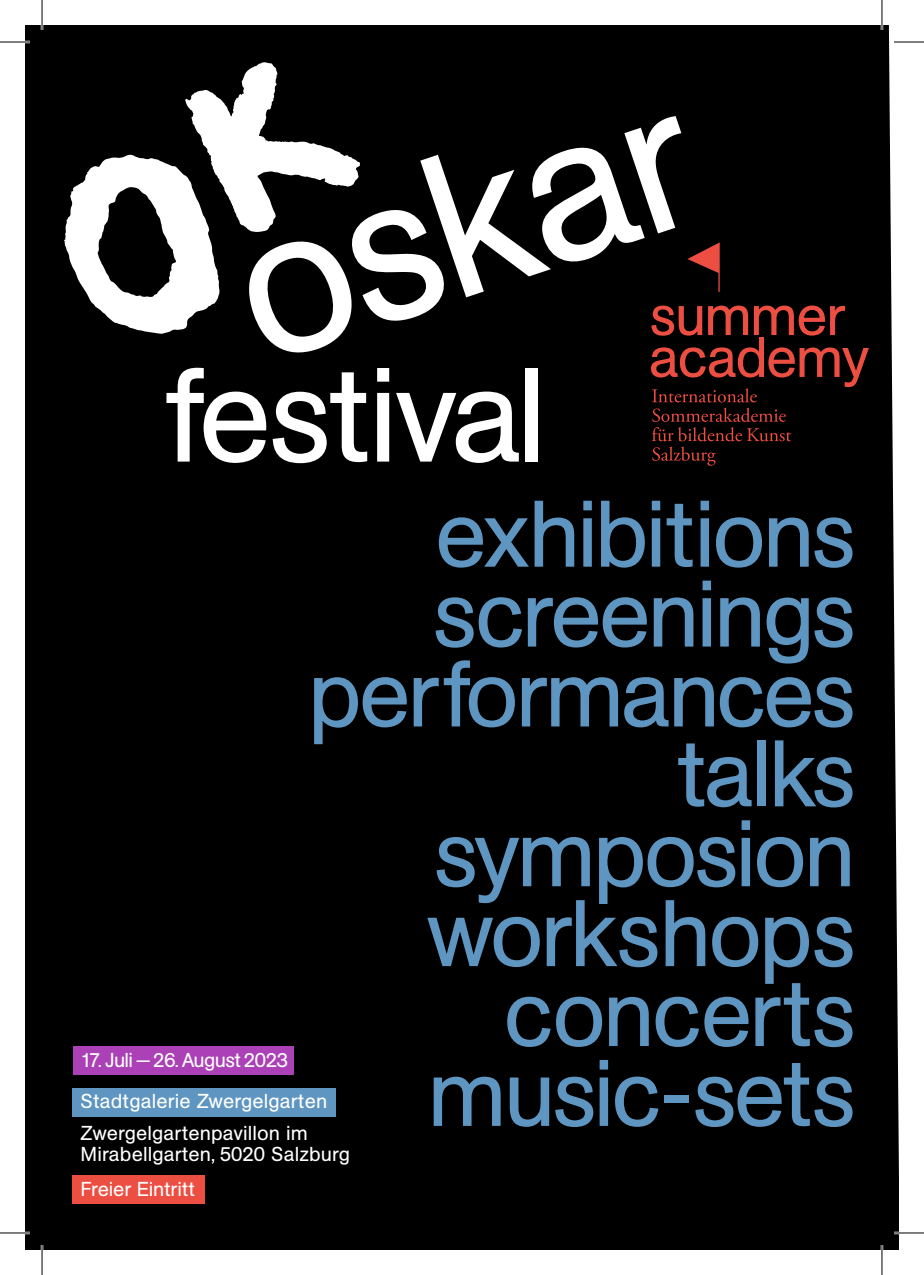
<style>
.page{position:relative;width:924px;height:1275px;background:#fff}
.page>*{position:absolute;margin:0;border:0;box-sizing:border-box;transform-origin:0 0}
.t1{font:132.6px "AG Book Pro";letter-spacing:-.03em;color:#fff}
.t2{font:93.4px "AG Book Pro";letter-spacing:-.04em;color:#5e96c1}
.t3{font:93.4px "AG Book Pro";letter-spacing:-.02em;color:#5e96c1}
.t4{font:20px "AG Book Pro";letter-spacing:.005em;color:#fff}
.t5{font:20px "AG Book Pro";letter-spacing:-.03em;color:#fff}
</style>
<div class="page">
<div style="left:25px;top:25px;width:873px;height:1225px;background:#000"></div>
<svg style="left:709px;top:242px;width:10px;height:50px"></svg>
<svg style="left:651px;top:408px;width:139px;height:58px;background:#1f0a08"></svg>
<svg style="left:650px;top:305px;width:218px;height:97px;background:#3c1310"></svg>
<svg style="left:224px;top:80px;width:485px;height:285px;fill:#000"></svg>
<svg style="left:64px;top:62px;width:296px;height:272px"></svg>
<div style="left:73px;top:1175px;width:131px;height:28px;background:#ed4e42"></div>
<div style="left:73px;top:1088px;width:263px;height:28px;background:#5e96c1"></div>
<div style="left:73px;top:1046px;width:220px;height:28px;background:#ab40b7"></div>
<hr style="left:0;top:41px;width:30px;height:2px;background:#fff">
<hr style="left:893px;top:41px;width:30px;height:2px;background:#fff">
<hr style="left:0;top:1231px;width:30px;height:3px;background:#fff">
<hr style="left:893px;top:1231px;width:30px;height:3px;background:#fff">
<hr style="left:41px;top:0;width:2px;height:30px;background:#fff">
<hr style="left:41px;top:1245px;width:2px;height:30px;background:#fff">
<hr style="left:880px;top:0;width:2px;height:30px;background:#fff">
<hr style="left:880px;top:1245px;width:2px;height:30px;background:#fff">
<hr style="left:0;top:42px;width:30px;height:1px;background:#000">
<hr style="left:893px;top:42px;width:30px;height:1px;background:#000">
<hr style="left:0;top:1232px;width:30px;height:1px;background:#000">
<hr style="left:893px;top:1232px;width:30px;height:1px;background:#000">
<hr style="left:42px;top:0;width:1px;height:30px;background:#000">
<hr style="left:42px;top:1245px;width:1px;height:30px;background:#000">
<hr style="left:881px;top:0;width:1px;height:30px;background:#000">
<hr style="left:881px;top:1245px;width:1px;height:30px;background:#000">
<p class="t1" style="left:164px;top:329px;width:384px">festival</p>
<p class="t2" style="left:434px;top:473px;width:423px">exhibitions</p>
<p class="t2" style="left:432px;top:553px;width:425px">screenings</p>
<p class="t2" style="left:307px;top:633px;width:549px">performances</p>
<p class="t2" style="left:676px;top:713px;width:181px">talks</p>
<p class="t2" style="left:433px;top:793px;width:424px">symposion</p>
<p class="t2" style="left:426px;top:873px;width:431px">workshops</p>
<p class="t3" style="left:503px;top:952px;width:354px">concerts</p>
<p class="t2" style="left:427px;top:1032px;width:430px">music-sets</p>
<p class="t5" style="left:81px;top:1046px;width:209px">17. Juli — 26. August 2023</p>
<p class="t4" style="left:81px;top:1088px;width:248px">Stadtgalerie Zwergelgarten</p>
<p class="t4" style="left:81px;top:1120px;width:229px">Zwergelgartenpavillon im</p>
<p class="t4" style="left:81px;top:1141px;width:271px">Mirabellgarten, 5020 Salzburg</p>
<p class="t4" style="left:81px;top:1176px;width:116px">Freier Eintritt</p>
</div>
